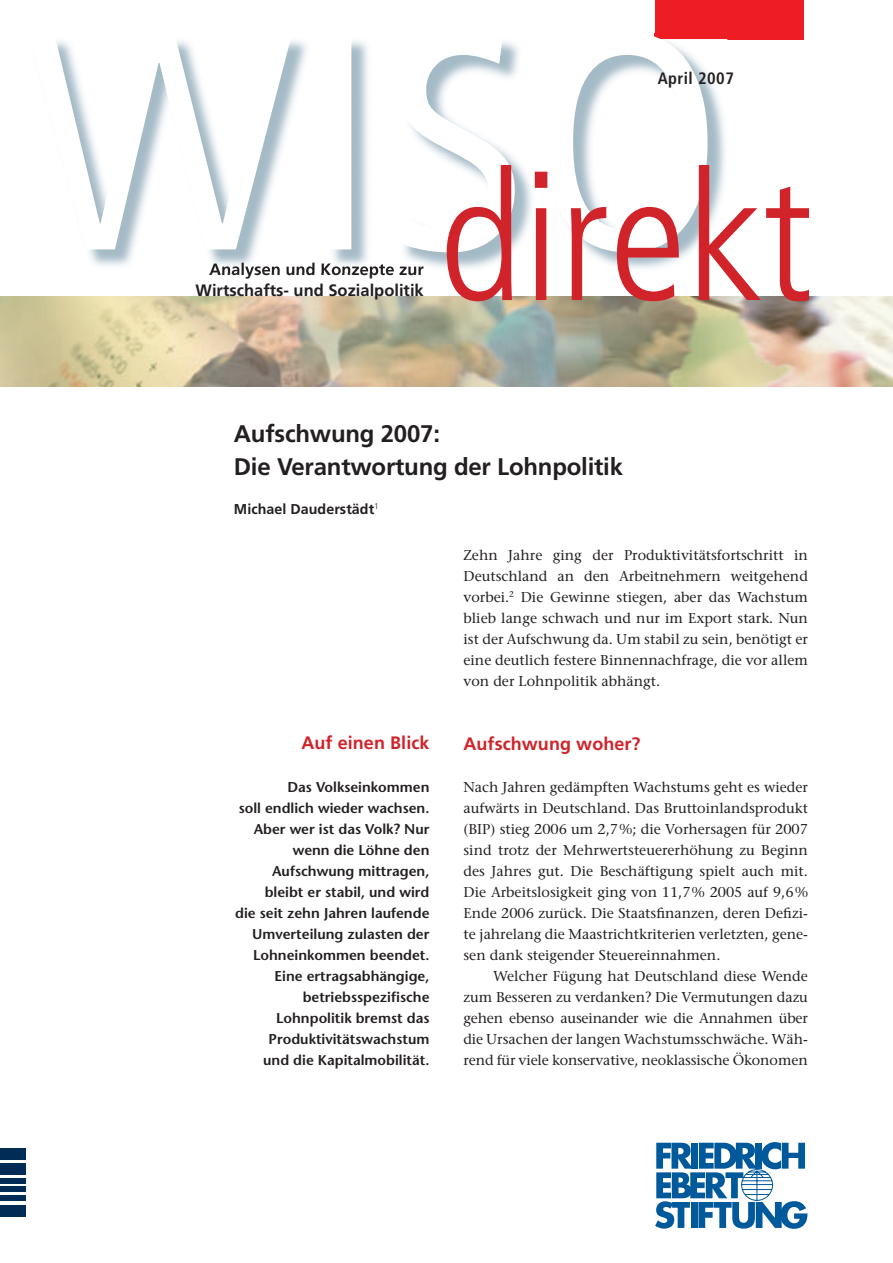
<style>
.page{position:relative;width:893px;height:1263px;background:#fff}
.page>*{position:absolute;margin:0;border:0;box-sizing:border-box;transform-origin:0 0}
.t1{font:300 condensed 180px "Frutiger";color:#d1232a}
.t2{font:700 24px/33px "Frutiger";letter-spacing:-.01em;color:#231f20}
.t3{font:700 18px "Frutiger";letter-spacing:.005em;color:#d1232a}
.t4{font:700 16.5px/21px "Frutiger";color:#231f20;text-align:right}
.t5{font:700 condensed 16.5px "Frutiger";letter-spacing:.03em;color:#231f20}
.t6{font:14.25px/21px "Stone Serif";color:#231f20;text-align:justify}
.t7{font:600 14.25px/21px "Stone Sans";color:#231f20;text-align:right}
.t8{font:700 14.25px "Frutiger";letter-spacing:.005em;color:#231f20}
</style>
<div class="page">
<div style="left:0;top:1149px;width:26px;height:11px;background:#002c55"></div>
<div style="left:0;top:1206px;width:26px;height:11px;background:#002c55"></div>
<div style="left:0;top:1164px;width:26px;height:11px;background:#002c55"></div>
<hr style="left:0;top:1179px;width:26px;height:4px;background:#002c55">
<div style="left:0;top:1187px;width:26px;height:5px;background:#002c55"></div>
<hr style="left:0;top:1196px;width:26px;height:4px;background:#002c55">
<img style="left:0;top:296px;width:893px;height:91px">
<svg style="left:655px;top:1142px;width:152px;height:87px"></svg>
<div style="left:0;top:1148px;width:26px;height:11px;background:#002c55"></div>
<div style="left:0;top:1205px;width:26px;height:11px;background:#002c55"></div>
<div style="left:0;top:1163px;width:26px;height:11px;background:#002c55"></div>
<hr style="left:0;top:1178px;width:26px;height:4px;background:#002c55">
<hr style="left:0;top:1195px;width:26px;height:4px;background:#002c55">
<div style="left:655px;top:0;width:149px;height:38px;background:#ee1d23"></div>
<img style="left:89px;top:75px;width:637px;height:194px">
<img style="left:378px;top:263px;width:46px;height:10px">
<img style="left:209px;top:263px;width:169px;height:10px">
<img style="left:708px;top:38px;width:19px;height:1px">
<svg style="left:57px;top:33px;width:651px;height:219px"></svg>
<p class="t5" style="left:658px;top:72px;width:78px">April 2007</p>
<p class="t4" style="left:196px;top:260px;width:230px">Analysen und Konzepte zur<br>Wirtschafts- und Sozialpolitik</p>
<h1 class="t1" style="left:439px;top:165px;width:375px">direkt</h1>
<h2 class="t2" style="left:234px;top:419px;width:391px">Aufschwung 2007:<br>Die Verantwortung der Lohnpolitik</h2>
<p class="t8" style="left:234px;top:503px;width:147px">Michael Dauderstädt<sup>1</sup></p>
<p class="t3" style="left:301px;top:736px;width:130px">Auf einen Blick</p>
<p class="t7" style="left:235px;top:778px;width:196px">Das Volkseinkommen<br>soll endlich wieder wachsen.<br>Aber wer ist das Volk? Nur wenn die Löhne den<br>Aufschwung mittragen, bleibt er stabil, und wird<br>die seit zehn Jahren laufende<br>Umverteilung zulasten der<br>Lohneinkommen beendet.<br>Eine ertragsabhängige, betriebsspezifische<br>Lohnpolitik bremst das<br>Produktivitätswachstum<br>und die Kapitalmobilität.</p>
<p class="t6" style="left:463px;top:546px;width:346px">Zehn Jahre ging der Produktivitätsfortschritt in Deutschland an den Arbeitnehmern weitgehend vorbei.<sup>2</sup> Die Gewinne stiegen, aber das Wachstum blieb lange schwach und nur im Export stark. Nun ist der Aufschwung da. Um stabil zu sein, benötigt er eine deutlich festere Binnennachfrage, die vor allem von der Lohnpolitik abhängt.</p>
<p class="t3" style="left:463px;top:736px;width:179px">Aufschwung woher?</p>
<p class="t6" style="left:463px;top:777px;width:346px">Nach Jahren gedämpften Wachstums geht es wieder aufwärts in Deutschland. Das Bruttoinlandsprodukt (BIP) stieg 2006 um 2,7%; die Vorhersagen für 2007 sind trotz der Mehrwertsteuererhöhung zu Beginn des Jahres gut. Die Beschäftigung spielt auch mit.<br>Die Arbeitslosigkeit ging von 11,7% 2005 auf 9,6% Ende 2006 zurück. Die Staatsfinanzen, deren Defizi&shy;te jahre lang die Maastrichtkriterien verletzten, gene&shy;sen dank steigender Steuereinnahmen.</p>
<p class="t6" style="left:463px;top:966px;width:346px;text-indent:30px">Welcher Fügung hat Deutschland diese Wende zum Besseren zu verdanken? Die Vermutungen da zu gehen ebenso auseinander wie die Annahmen über die Ursachen der langen Wachstumsschwäche. Wäh&shy;rend für viele konservative, neoklassische Ökonomen</p>
</div>
